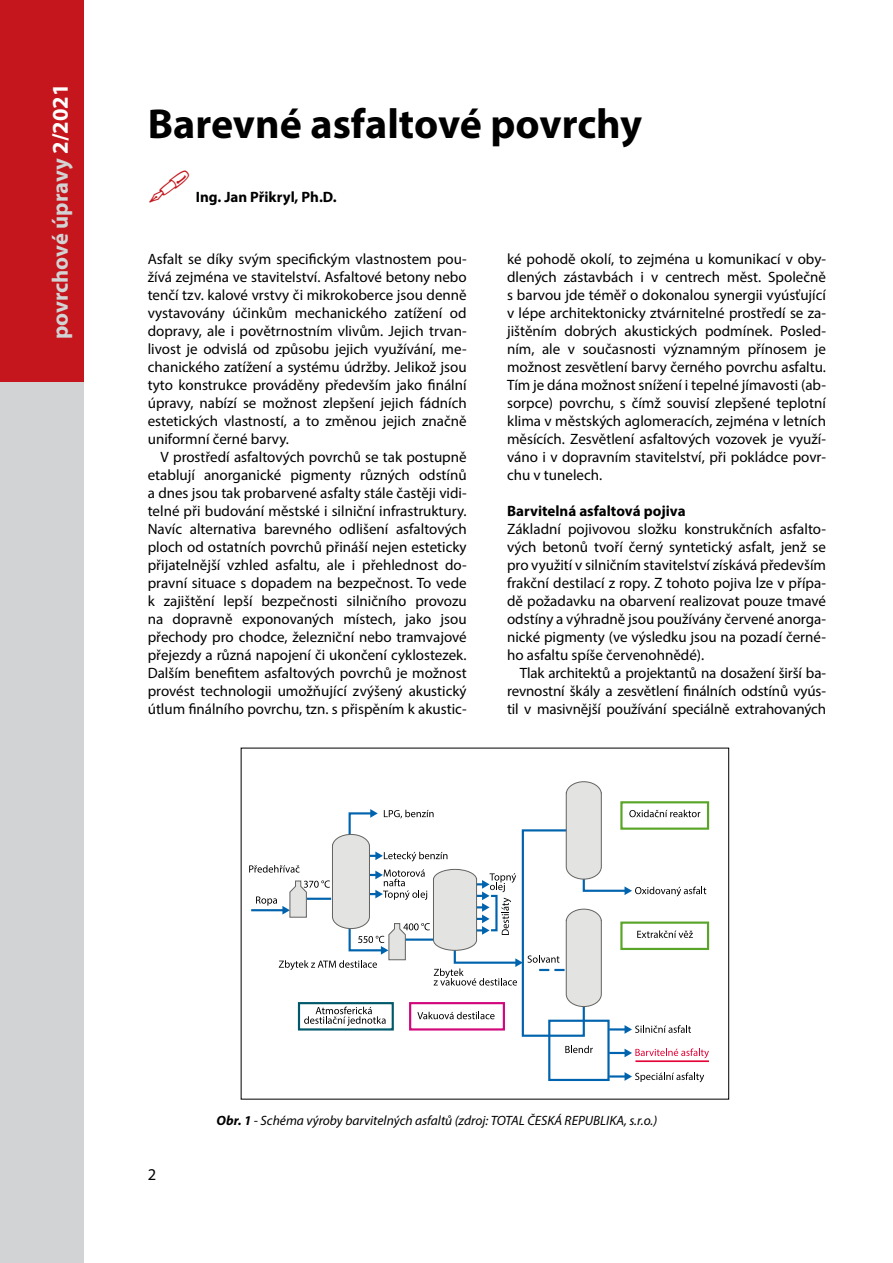
<style>
.page{position:relative;width:893px;height:1263px;background:#fff}
.page>*{position:absolute;margin:0;border:0;box-sizing:border-box;transform-origin:0 0}
.t1{font:700 42px "Myriad Pro";color:#000}
.t2{font:700 22.5px "Myriad Pro";color:#d1d3d4}
.t3{font:16.5px "Myriad Pro";color:#000}
.t4{font:15px/18px "Myriad Pro";color:#000;text-align:justify}
.t5{font:700 15px "Myriad Pro";color:#000}
.t6{font:italic 13.5px "Myriad Pro";color:#000}
.s1{color:#fff}
.s2{font-weight:700}
</style>
<div class="page">
<div style="left:0;top:0;width:84px;height:382px;background:#c4161c"></div>
<div style="left:0;top:382px;width:84px;height:881px;background:#d1d3d4"></div>
<div style="left:548px;top:1020px;width:62px;height:61px;border:2px solid #0063ae"></div>
<svg style="left:565px;top:1045px;width:28px;height:8px"></svg>
<svg style="left:609px;top:1048px;width:100px;height:10px"></svg>
<svg style="left:609px;top:1072px;width:95px;height:10px"></svg>
<div style="left:620px;top:801px;width:89px;height:29px;border:2px solid #59a528"></div>
<div style="left:620px;top:921px;width:89px;height:29px;border:2px solid #59a528"></div>
<svg style="left:249px;top:781px;width:457px;height:257px"></svg>
<hr style="left:635px;top:1060px;width:74px;height:2px;background:#e40237">
<h2 class="t2" style="left:46px;top:339px;width:257px;rotate:-90deg">povrchové úpravy <span class="s1">2/2021</span></h2>
<h1 class="t1" style="left:148px;top:96px;width:496px">Barevné asfaltové povrchy</h1>
<p class="t5" style="left:196px;top:187px;width:142px">Ing. Jan Přikryl, Ph.D.</p>
<p class="t4" style="left:148px;top:250px;width:320px">Asfalt se díky svým specifickým vlastnostem pou&shy;žívá zejména ve stavitelství. Asfaltové betony nebo tenčí tzv. kalové vrstvy či mikrokoberce jsou denně vystavovány účinkům mechanického zatížení od dopravy, ale i povětrnostním vlivům. Jejich trvan&shy;livost je odvislá od způsobu jejich využívání, me&shy;chanického zatížení a systému údržby. Jelikož jsou tyto konstrukce prováděny především jako finální úpravy, nabízí se možnost zlepšení jejich fádních estetických vlastností, a to změnou jejich značně uniformní černé barvy.</p>
<p class="t4" style="left:148px;top:448px;width:320px;text-indent:13px">V prostředí asfaltových povrchů se tak postupně etablují anorganické pigmenty různých odstínů a dnes jsou tak probarvené asfalty stále častěji vidi&shy;telné při budování městské i silniční infrastruktury.<br>Navíc alternativa barevného odlišení asfaltových ploch od ostatních povrchů přináší nejen esteticky přijatelnější vzhled asfaltu, ale i přehlednost do&shy;pravní situace s dopadem na bezpečnost. To vede k zajištění lepší bezpečnosti silničního provozu na dopravně exponovaných místech, jako jsou přechody pro chodce, železniční nebo tramvajové přejezdy a různá napojení či ukončení cyklostezek.<br>Dalším benefitem asfaltových povrchů je možnost provést technologii umožňující zvýšený akustický útlum finálního povrchu, tzn. s přispěním k akustic-</p>
<p class="t4" style="left:507px;top:250px;width:320px">ké pohodě okolí, to zejména u komunikací v oby&shy;dlených zástavbách i v centrech měst. Společně s barvou jde téměř o dokonalou synergii vyúsťující v lépe architektonicky ztvárnitelné prostředí se za&shy;jištěním dobrých akustických podmínek. Posled&shy;ním, ale v současnosti významným přínosem je možnost zesvětlení barvy černého povrchu asfaltu.<br>Tím je dána možnost snížení i tepelné jímavosti (ab&shy;sorpce) povrchu, s čímž souvisí zlepšené teplotní klima v městských aglomeracích, zejména v letních měsících. Zesvětlení asfaltových vozovek je využí&shy;váno i v dopravním stavitelství, při pokládce povr&shy;chu v tunelech.</p>
<p class="t5" style="left:507px;top:501px;width:180px">Barvitelná asfaltová pojiva</p>
<p class="t4" style="left:507px;top:520px;width:320px">Základní pojivovou složku konstrukčních asfalto&shy;vých betonů tvoří černý syntetický asfalt, jenž se pro využití v silničním stavitelství získává především frakční destilací z ropy. Z tohoto pojiva lze v přípa&shy;dě požadavku na obarvení realizovat pouze tmavé odstíny a výhradně jsou používány červené anorga&shy;nické pigmenty (ve výsledku jsou na pozadí černé&shy;ho asfaltu spíše červenohnědé).</p>
<p class="t4" style="left:507px;top:664px;width:320px;text-indent:13px">Tlak architektů a projektantů na dosažení širší ba&shy;revnostní škály a zesvětlení finálních odstínů vyús&shy;til v masivnější používání speciálně extrahovaných</p>
<p class="t3" style="left:148px;top:1164px;width:10px">2</p>
<p class="t6" style="left:217px;top:1112px;width:442px"><span class="s2">Obr. 1</span> - Schéma výroby barvitelných asfaltů (zdroj: TOTAL ČESKÁ REPUBLIKA, s.r.o.)</p>
</div>
